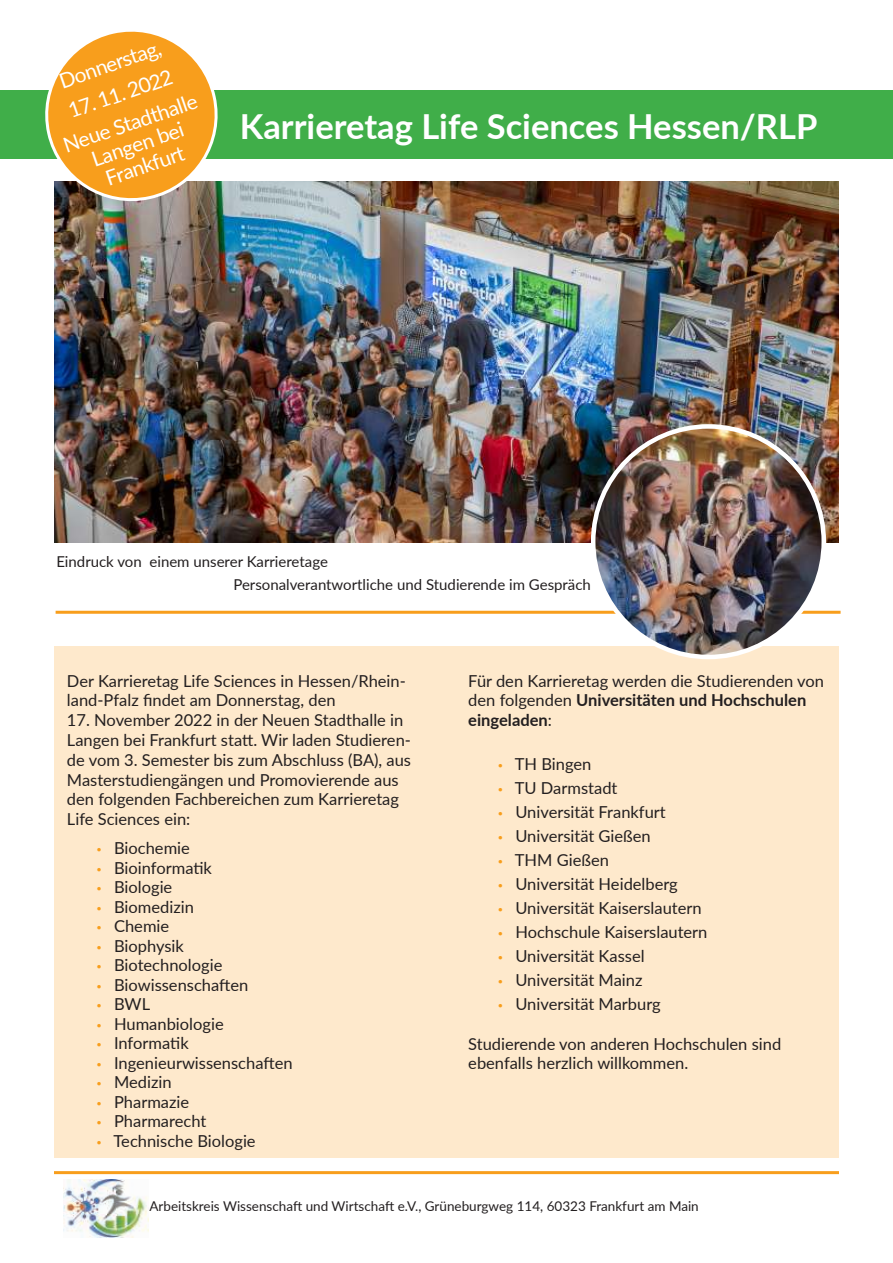
<style>
.page{position:relative;width:893px;height:1263px;background:#fff}
.page>*{position:absolute;margin:0;border:0;box-sizing:border-box;transform-origin:0 0}
.t1{font:700 34.5px "Lato";color:#fff}
.t2{font:21px/31px "Lato";color:#fff;text-align:center}
.t3{font:16.5px/19.8px "Lato";color:#231f20}
.t4{font:15px/22.5px "Lato";color:#231f20}
.t5{font:13.5px "Lato";color:#231f20}
.s1{font-family:"Myriad Pro";color:#f89e1c}
.s2{font-weight:700}
</style>
<div class="page">
<div style="left:54px;top:646px;width:785px;height:512px;background:#fee9cc"></div>
<hr style="left:54px;top:1171px;width:785px;height:3px;background:#f89e1c">
<img style="left:64px;top:1179px;width:84px;height:58px">
<div style="left:0;top:90px;width:893px;height:69px;background:#40ae49"></div>
<hr style="left:56px;top:611px;width:785px;height:3px;background:#f89e1c">
<img style="left:54px;top:182px;width:785px;height:361px">
<svg style="left:45px;top:31px;width:179px;height:177px"></svg>
<img style="left:593px;top:426px;width:231px;height:231px;border-radius:115px">
<div style="left:591px;top:424px;width:235px;height:235px;border:5px solid #fff;border-radius:50%"></div>
<p class="t2" style="left:55px;top:66px;width:108px;rotate:-19deg">Donnerstag,</p>
<p class="t2" style="left:49px;top:101px;width:142px;rotate:-19deg">17. 11. 2022<br>Neue Stadthalle</p>
<p class="t2" style="left:88px;top:148px;width:97px;line-height:22.5px;rotate:-19deg">Langen bei<br>Frankfurt</p>
<h1 class="t1" style="left:240px;top:113px;width:579px">Karrieretag Life Sciences Hessen/RLP</h1>
<p class="t4" style="left:233px;top:550px;width:359px;text-indent:-177px">Eindruck von einem unserer Karrieretage<br>Personalverantwortliche und Studierende im Gespräch</p>
<p class="t3" style="left:67px;top:670px;width:340px">Der Karrieretag Life Sciences in Hessen/Rhein&shy;land-Pfalz findet am Donnerstag, den</p>
<p class="t3" style="left:67px;top:710px;width:346px">17. November 2022 in der Neuen Stadthalle in Langen bei Frankfurt statt. Wir laden Studieren&shy;de vom 3. Semester bis zum Abschluss (BA), aus Masterstudiengängen und Promovierende aus den folgenden Fachbereichen zum Karrieretag Life Sciences ein:</p>
<p class="t3" style="left:97px;top:837px;width:95px"><span class="s1">•</span> Biochemie</p>
<p class="t3" style="left:97px;top:857px;width:117px"><span class="s1">•</span> Bioinformatik</p>
<p class="t3" style="left:97px;top:876px;width:77px"><span class="s1">•</span> Biologie</p>
<p class="t3" style="left:97px;top:896px;width:99px"><span class="s1">•</span> Biomedizin</p>
<p class="t3" style="left:97px;top:915px;width:74px"><span class="s1">•</span> Chemie</p>
<p class="t3" style="left:97px;top:935px;width:89px"><span class="s1">•</span> Biophysik</p>
<p class="t3" style="left:97px;top:954px;width:127px"><span class="s1">•</span> Biotechnologie</p>
<p class="t3" style="left:97px;top:974px;width:153px"><span class="s1">•</span> Biowissenschaften</p>
<p class="t3" style="left:97px;top:993px;width:55px"><span class="s1">•</span> BWL</p>
<p class="t3" style="left:97px;top:1013px;width:128px"><span class="s1">•</span> Humanbiologie</p>
<p class="t3" style="left:97px;top:1032px;width:93px"><span class="s1">•</span> Informatik</p>
<p class="t3" style="left:97px;top:1052px;width:197px"><span class="s1">•</span> Ingenieurwissenschaften</p>
<p class="t3" style="left:97px;top:1071px;width:76px"><span class="s1">•</span> Medizin</p>
<p class="t3" style="left:97px;top:1091px;width:94px"><span class="s1">•</span> Pharmazie</p>
<p class="t3" style="left:97px;top:1110px;width:111px"><span class="s1">•</span> Pharmarecht</p>
<p class="t3" style="left:97px;top:1130px;width:160px"><span class="s1">•</span> Technische Biologie</p>
<p class="t3" style="left:468px;top:670px;width:357px">Für den Karrieretag werden die Studierenden von den folgenden <span class="s2">Universitäten und Hochschulen eingeladen</span>:</p>
<p class="t3" style="left:498px;top:753px;width:95px"><span class="s1">•</span> TH Bingen</p>
<p class="t3" style="left:498px;top:777px;width:121px"><span class="s1">•</span> TU Darmstadt</p>
<p class="t3" style="left:498px;top:801px;width:169px"><span class="s1">•</span> Universität Frankfurt</p>
<p class="t3" style="left:498px;top:825px;width:154px"><span class="s1">•</span> Universität Gießen</p>
<p class="t3" style="left:498px;top:849px;width:112px"><span class="s1">•</span> THM Gießen</p>
<p class="t3" style="left:498px;top:873px;width:181px"><span class="s1">•</span> Universität Heidelberg</p>
<p class="t3" style="left:498px;top:897px;width:205px"><span class="s1">•</span> Universität Kaiserslautern</p>
<p class="t3" style="left:498px;top:921px;width:211px"><span class="s1">•</span> Hochschule Kaiserslautern</p>
<p class="t3" style="left:498px;top:945px;width:148px"><span class="s1">•</span> Universität Kassel</p>
<p class="t3" style="left:498px;top:969px;width:146px"><span class="s1">•</span> Universität Mainz</p>
<p class="t3" style="left:498px;top:993px;width:164px"><span class="s1">•</span> Universität Marburg</p>
<p class="t3" style="left:468px;top:1033px;width:314px">Studierende von anderen Hochschulen sind ebenfalls herzlich willkommen.</p>
<p class="t5" style="left:149px;top:1196px;width:551px">Arbeitskreis Wissenschaft und Wirtschaft e.V., Grüneburgweg 114, 60323 Frankfurt am Main</p>
</div>
